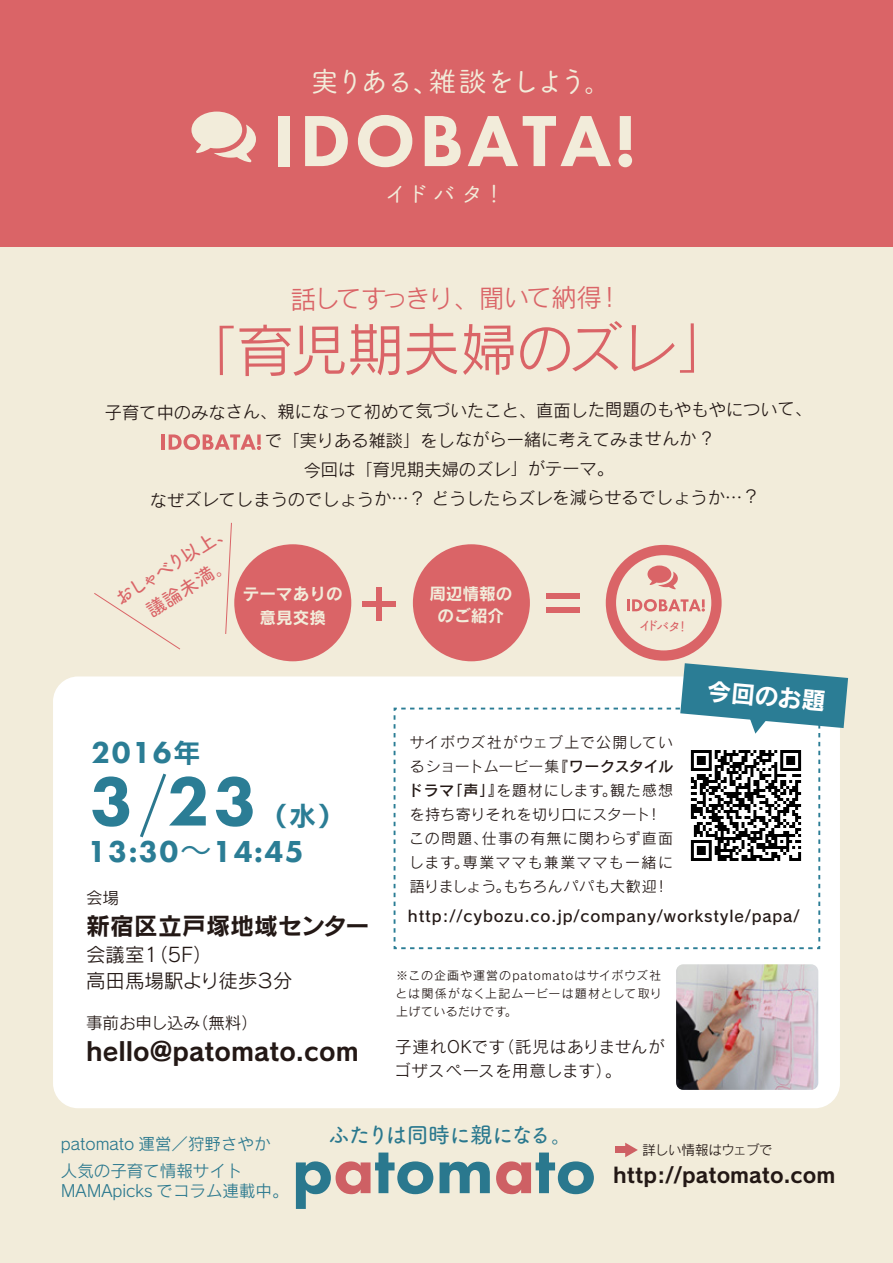
<style>
.page{position:relative;width:893px;height:1263px;background:#f2ecda}
.page>*{position:absolute;margin:0;border:0;box-sizing:border-box;transform-origin:0 0}
.t1{font:800 72px "Futura PT";color:#2b7d95}
.t2{font:57px "Rodin Pro N M";letter-spacing:-.03em;color:#da6467}
.t3{font:800 31.5px "Futura PT";letter-spacing:.05em;color:#2b7d95}
.t4{font:28.5px "Tsuku A Rd Gothic Std M";letter-spacing:-.11em;color:#f2ecda}
.t5{font:27px "Rodin NTLG Pro B";color:#2b7d95}
.t6{font:25.5px "Rodin Pro N B";color:#231815}
.t7{font:25.5px "Rodin Pro N M";letter-spacing:-.08em;color:#da6467}
.t8{font:24px "Rodin Pro N B";color:#231815}
.t9{font:24px "Rodin Pro N B";color:#fff}
.t10{font:22.5px "Tsuku A Rd Gothic Std M";color:#f2ecda}
.t11{font:22.2px "Tsuku A Rd Gothic Std D";letter-spacing:-.07em;color:#2a788e}
.t12{font:21px "Rodin Pro N B";color:#231815}
.t13{font:19.5px/26.4px "Rodin Pro N M";color:#231815}
.t14{font:19.2px/27.8px "Tsuku B Rd Gothic Std D";color:#da6467;text-align:center}
.t15{font:17.25px/29.2px "Rodin Pro N M";letter-spacing:-.005em;color:#231815;text-align:center}
.t16{font:16.65px/24px "Rodin Pro N B";color:#f2ecda;text-align:center}
.t17{font:16.5px/20.7px "Rodin Pro N M";color:#2a788e}
.t18{font:16.5px/24px "Rodin Pro N M";letter-spacing:.04em;color:#231815}
.t19{font:16.5px "Rodin Pro N M";letter-spacing:.01em;color:#231815}
.t20{font:15.75px "Rodin Pro N DB";letter-spacing:.05em;color:#231815}
.t21{font:15px/24px "Rodin Pro N M";letter-spacing:.05em;color:#231815}
.t22{font:13.5px "Rodin Pro N M";letter-spacing:-.03em;color:#231815}
.t23{font:12.75px "Tsuku B Rd Gothic Std D";color:#da6467}
.t24{font:12px/18px "Rodin Pro N M";letter-spacing:.06em;color:#231815;text-align:justify}
.s1{font-family:"Rodin NTLG Pro B";font-weight:400;font-size:27px}
.s2{font-family:"Koz Go Pr 6 N";font-weight:400}
.s3{font-family:"Rodin Pro N DB"}
.s4{font-family:"Koz Go Pr 6 N"}
</style>
<div class="page">
<div style="left:53px;top:676px;width:787px;height:432px;background:#fff;border-radius:25px"></div>
<img style="left:676px;top:964px;width:142px;height:126px">
<div style="left:0;top:0;width:893px;height:247px;background:#da6467"></div>
<div style="left:279px;top:116px;width:11px;height:50px;background:#f2ecda"></div>
<svg style="left:305px;top:116px;width:43px;height:50px"></svg>
<svg style="left:358px;top:115px;width:54px;height:52px"></svg>
<svg style="left:425px;top:116px;width:36px;height:50px"></svg>
<svg style="left:468px;top:116px;width:143px;height:50px"></svg>
<svg style="left:618px;top:116px;width:14px;height:51px"></svg>
<svg style="left:191px;top:112px;width:65px;height:50px"></svg>
<svg style="left:225px;top:522px;width:7px;height:112px"></svg>
<svg style="left:94px;top:593px;width:86px;height:57px"></svg>
<div style="left:234px;top:544px;width:117px;height:117px;background:#da6467;border-radius:50%"></div>
<svg style="left:140px;top:773px;width:27px;height:65px"></svg>
<div style="left:362px;top:601px;width:33px;height:5px;background:#da6467"></div>
<div style="left:376px;top:587px;width:5px;height:33px;background:#da6467"></div>
<hr style="left:162px;top:434px;width:3px;height:16px;background:#da6467">
<svg style="left:169px;top:434px;width:92px;height:16px"></svg>
<svg style="left:393px;top:545px;width:455px;height:405px"></svg>
<svg style="left:296px;top:1152px;width:137px;height:57px"></svg>
<svg style="left:440px;top:1162px;width:50px;height:31px"></svg>
<svg style="left:496px;top:1152px;width:98px;height:42px"></svg>
<div style="left:615px;top:1147px;width:13px;height:6px;background:#ce6064"></div>
<svg style="left:625px;top:1143px;width:13px;height:14px"></svg>
<img style="left:679px;top:739px;width:134px;height:133px">
<h3 class="t4" style="left:310px;top:59px;width:304px">実りある、雑談をしよう。</h3>
<h3 class="t10" style="left:385px;top:176px;width:122px">イドバタ！</h3>
<h3 class="t7" style="left:291px;top:282px;width:333px">話してすっきり、聞いて納得！</h3>
<h2 class="t2" style="left:180px;top:312px;width:556px">「育児期夫婦のズレ」</h2>
<p class="t15" style="left:105px;top:395px;width:709px">子育て中のみなさん、親になって初めて気づいたこと、直面した問題のもやもやについて、　　　　で「実りある雑談」をしながら一緒に考えてみませんか ?<br>今回は「育児期夫婦のズレ」がテーマ。<br>なぜズレてしまうのでしょうか…？ どうしたらズレを減らせるでしょうか…？</p>
<p class="t14" style="left:108px;top:586px;width:137px;rotate:-32deg">おしゃべり以上、議論未満。</p>
<p class="t16" style="left:243px;top:581px;width:101px">テーマありの意見交換</p>
<p class="t16" style="left:429px;top:582px;width:85px;line-height:21.5px">周辺情報ののご紹介</p>
<p class="t23" style="left:639px;top:616px;width:52px;rotate:1deg">イドバタ！</p>
<h3 class="t3" style="left:91px;top:733px;width:110px">2016<span class="s1">年</span></h3>
<h1 class="t1" style="left:91px;top:756px;width:168px">3 23</h1>
<h3 class="t5" style="left:261px;top:797px;width:85px">（水）</h3>
<h3 class="t3" style="left:88px;top:832px;width:217px">13:30<span class="s2">～</span>14:45</h3>
<p class="t19" style="left:86px;top:887px;width:35px">会場</p>
<h3 class="t8" style="left:86px;top:910px;width:285px">新宿区立戸塚地域センター</h3>
<p class="t13" style="left:86px;top:941px;width:208px">会議室1（5F）<br>高田馬場駅より徒歩３分</p>
<p class="t19" style="left:86px;top:1012px;width:173px">事前お申し込み（無料）</p>
<h3 class="t6" style="left:86px;top:1034px;width:274px">hello@patomato.com</h3>
<h3 class="t9" style="left:709px;top:675px;width:120px;rotate:5deg">今回のお題</h3>
<p class="t21" style="left:408px;top:730px;width:267px">サイボウズ社がウェブ上で公開しているショートムービー集<span class="s3">『ワークスタイルドラマ「声」』</span>を題材にします。観た感想を持ち寄りそれを切り口にスタート！この問題、仕事の有無に関わらず直面します。専業ママも兼業ママも一緒に語りましょう。もちろんパパも大歓迎！</p>
<p class="t20" style="left:408px;top:905px;width:393px">http://cybozu.co.jp/company/workstyle/papa/</p>
<p class="t24" style="left:396px;top:966px;width:268px"><span class="s4">※</span>この企画や運営のpatomatoはサイボウズ社とは関係がなく上記ムービーは題材として取り上げているだけです。</p>
<p class="t18" style="left:394px;top:1034px;width:272px">子連れOKです（託児はありませんがゴザスペースを用意します）。</p>
<p class="t11" style="left:328px;top:1117px;width:247px">ふたりは同時に親になる。</p>
<p class="t17" style="left:61px;top:1133px;width:211px">patomato 運営／狩野さやか</p>
<p class="t22" style="left:642px;top:1141px;width:132px">詳しい情報はウェブで</p>
<p class="t17" style="left:61px;top:1159px;width:229px">人気の子育て情報サイト<br>MAMApicks でコラム連載中。</p>
<p class="t12" style="left:613px;top:1160px;width:224px">http://patomato.com</p>
</div>
